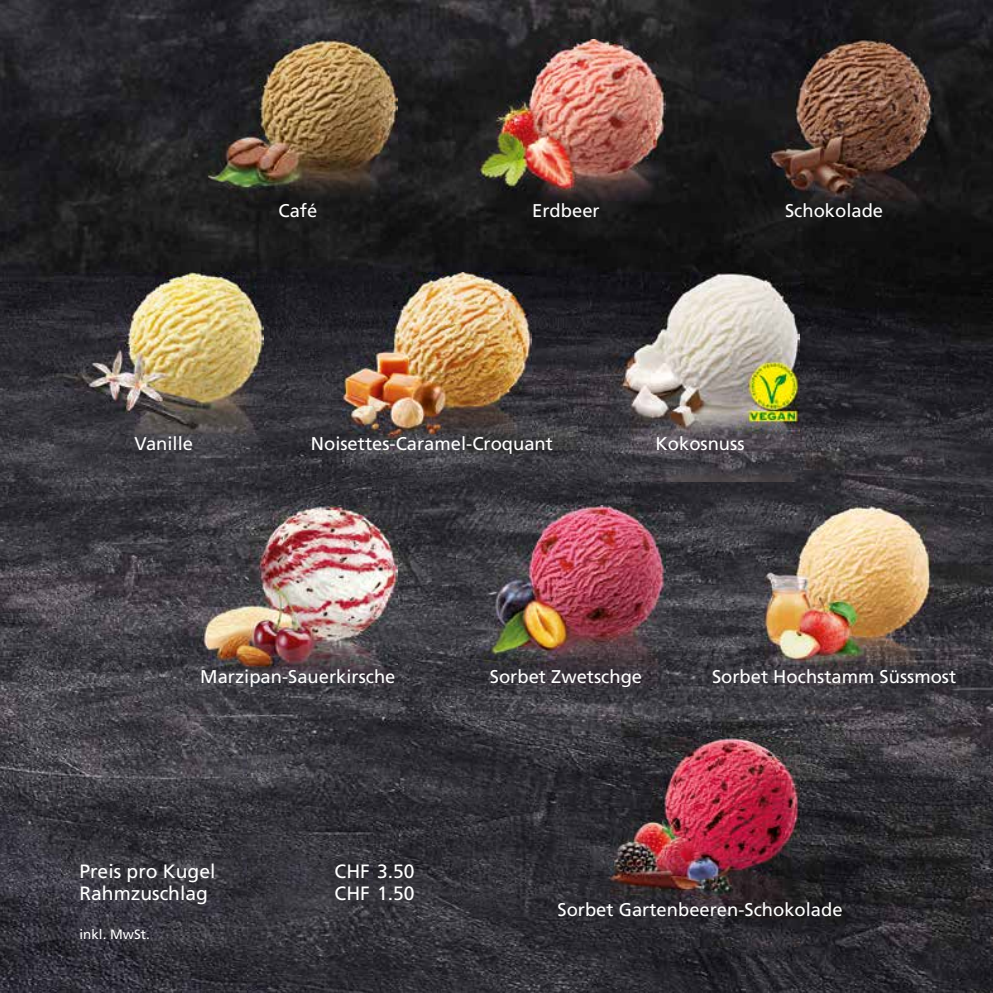
<style>
.page{position:relative;width:993px;height:993px;background:#fff}
.page>*{position:absolute;margin:0;border:0;box-sizing:border-box;transform-origin:0 0}
.t1{font:19.25px "Frutiger LT Com";color:#fff}
.t2{font:18.38px "Frutiger LT Com";color:#fff}
.t3{font:13.47px "Frutiger LT Com";color:#fff}
</style>
<div class="page">
<img style="left:0;top:0;width:247px;height:309px">
<img style="left:247px;top:0;width:745px;height:61px">
<img style="left:372px;top:61px;width:124px;height:211px">
<img style="left:620px;top:61px;width:124px;height:211px">
<img style="left:931px;top:61px;width:61px;height:931px">
<img style="left:247px;top:248px;width:125px;height:257px">
<img style="left:496px;top:248px;width:124px;height:257px">
<img style="left:744px;top:248px;width:187px;height:257px">
<img style="left:0;top:309px;width:61px;height:683px">
<img style="left:61px;top:481px;width:187px;height:511px">
<img style="left:372px;top:481px;width:125px;height:511px">
<img style="left:619px;top:481px;width:125px;height:256px">
<img style="left:247px;top:713px;width:125px;height:279px">
<img style="left:496px;top:713px;width:124px;height:279px">
<img style="left:744px;top:713px;width:187px;height:279px">
<img style="left:619px;top:946px;width:125px;height:46px">
<img style="left:189px;top:40px;width:208px;height:208px">
<img style="left:456px;top:40px;width:209px;height:208px">
<img style="left:724px;top:40px;width:209px;height:208px">
<img style="left:55px;top:272px;width:208px;height:209px">
<img style="left:322px;top:272px;width:209px;height:209px">
<img style="left:590px;top:272px;width:209px;height:209px">
<img style="left:189px;top:505px;width:208px;height:208px">
<img style="left:456px;top:505px;width:209px;height:208px">
<img style="left:724px;top:505px;width:209px;height:208px">
<img style="left:590px;top:737px;width:209px;height:209px">
<p class="t2" style="left:278px;top:200px;width:40px">Café</p>
<p class="t2" style="left:532px;top:200px;width:69px">Erdbeer</p>
<p class="t2" style="left:784px;top:200px;width:100px">Schokolade</p>
<p class="t2" style="left:135px;top:433px;width:60px">Vanille</p>
<p class="t2" style="left:311px;top:433px;width:243px">Noisettes-Caramel-Croquant</p>
<p class="t2" style="left:655px;top:433px;width:90px">Kokosnuss</p>
<p class="t2" style="left:200px;top:665px;width:197px">Marzipan-Sauerkirsche</p>
<p class="t2" style="left:489px;top:665px;width:154px">Sorbet Zwetschge</p>
<p class="t2" style="left:711px;top:665px;width:246px">Sorbet Hochstamm Süssmost</p>
<p class="t1" style="left:79px;top:859px;width:137px">Preis pro Kugel</p>
<p class="t1" style="left:334px;top:859px;width:81px">CHF 3.50</p>
<p class="t1" style="left:79px;top:881px;width:130px">Rahmzuschlag</p>
<p class="t1" style="left:334px;top:881px;width:81px">CHF 1.50</p>
<p class="t3" style="left:79px;top:926px;width:72px">inkl. MwSt.</p>
<p class="t2" style="left:557px;top:898px;width:286px">Sorbet Gartenbeeren-Schokolade</p>
</div>
